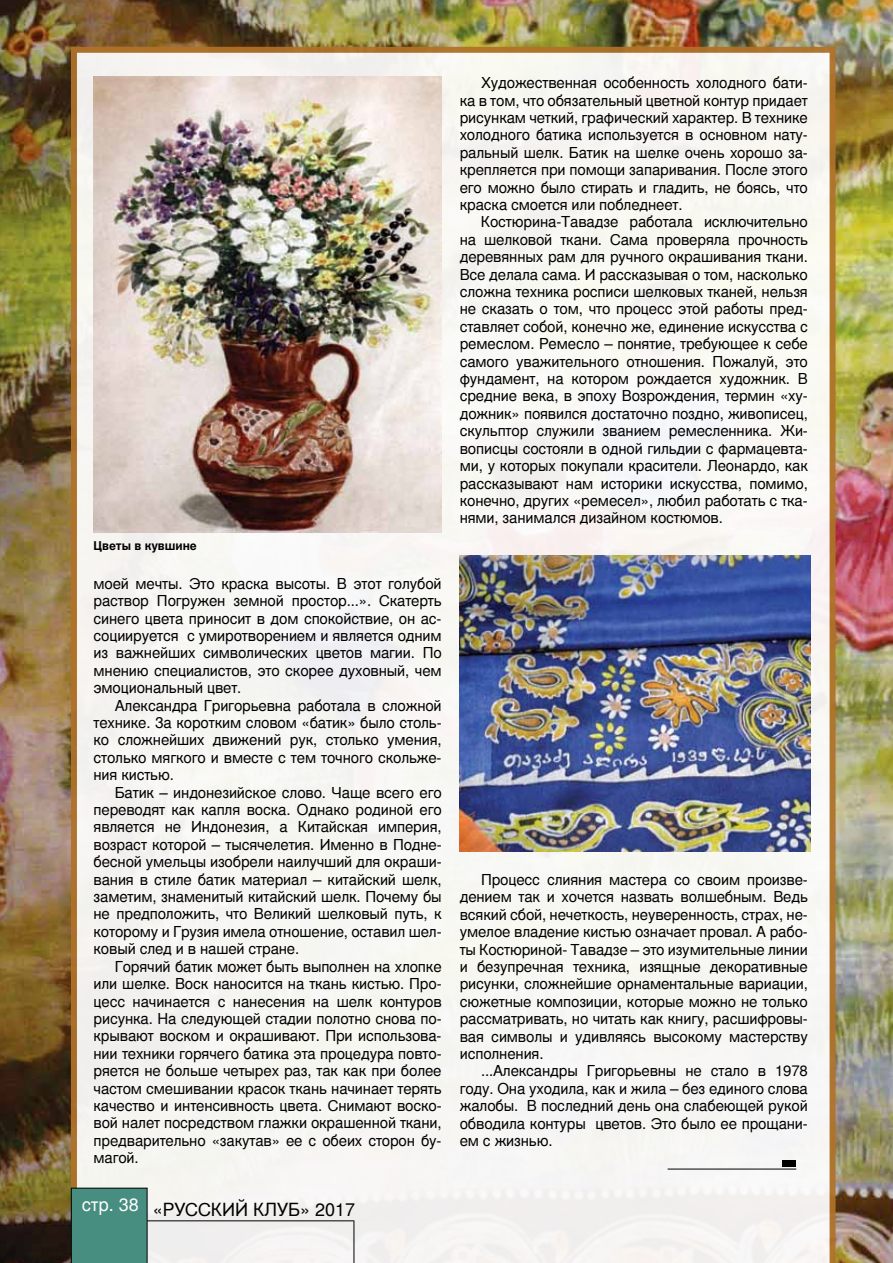
<style>
.page{position:relative;width:893px;height:1263px;background:#fff}
.page>*{position:absolute;margin:0;border:0;box-sizing:border-box;transform-origin:0 0}
.t1{font:18px "Nimbus San LCY";color:#000}
.t2{font:15px/17.4px "Nimbus San LCY";letter-spacing:-.01em;color:#000;text-align:justify}
.t3{font:700 12px "Nimbus San LCY";color:#000}
</style>
<div class="page">
<img style="left:0;top:0;width:893px;height:1263px">
<div style="left:71px;top:47px;width:765px;height:1216px;background:#f7f6f2"></div>
<div style="left:71px;top:1188px;width:76px;height:75px;background:#478e81"></div>
<hr style="left:147px;top:1220px;width:207px;height:1px;background:#000">
<hr style="left:354px;top:1220px;width:1px;height:43px;background:#000">
<img style="left:94px;top:77px;width:348px;height:456px">
<div style="left:782px;top:1160px;width:13px;height:6px;background:#000"></div>
<hr style="left:668px;top:1169px;width:128px;height:1px;background:#000">
<img style="left:460px;top:555px;width:350px;height:296px">
<p class="t3" style="left:94px;top:539px;width:105px">Цветы в кувшине</p>
<p class="t2" style="left:94px;top:575px;width:350px">моей мечты. Это краска высоты. В этот голубой раствор П огружен земной простор...». Скатерть синего цвета приносит в дом спокойствие, он ас&shy;социируется с умиротворением и является одним из важнейших символических цветов магии. По мнению специалистов, это скорее духовный, чем эмоциональный цвет.</p>
<p class="t2" style="left:94px;top:696px;width:350px;text-indent:21px">Александра Григорьевна работала в сложной технике. За коротким словом «батик» было столь&shy;ко сложнейших движений рук, столько умения, столько мягкого и вместе с тем точного скольже&shy;ния кистью.</p>
<p class="t2" style="left:94px;top:783px;width:350px;text-indent:21px">Батик – индонезийское слово. Чаще всего его переводят как капля воска. Однако родиной его является не И ндонезия, а Китайская империя, возраст которой – тысячелетия. И менно в Подне&shy;бесной умельцы изобрели наилучший для окраши&shy;вания в стиле батик материал – китайский шелк, заметим, знаменитый китайский шелк. Почему бы не предположить, что Великий шелковый путь, к которому и Грузия имела отношение, оставил шел&shy;ковый след и в нашей стране.</p>
<p class="t2" style="left:94px;top:957px;width:350px;text-indent:21px">Горячий батик может быть выполнен на хлопке или шелке. Воск наносится на ткань кистью. П ро&shy;цесс начинается с нанесения на шелк контуров рисунка. На следующей стадии полотно снова по&shy;крывают воском и окрашивают. П ри использова&shy;нии техники горячего батика эта процедура повто&shy;ряется не больше четырех раз, так как при более частом смешивании красок ткань начинает терять качество и интенсивность цвета. Снимают воско&shy;вой налет посредством глажки окрашенной ткани, предварительно «закутав» ее с обеих сторон бу&shy;магой.</p>
<p class="t1" style="left:82px;top:1199px;width:94px"><sup>стр.</sup> <sup>38</sup> «РУССКИЙ</p>
<p class="t1" style="left:253px;top:1199px;width:13px">КЛУБ</p>
<p class="t1" style="left:300px;top:1199px;width:57px">» 2017</p>
<p class="t2" style="left:460px;top:74px;width:350px;text-indent:21px">Художественная особенность холодного бати&shy;ка в том, что обязательный цветной контур придает рисункам четкий, графический характер. В технике холодного батика используется в основном нату&shy;ральный шелк. Батик на шелке очень хорошо за&shy;крепляется при помощи запаривания. После этого его можно было стирать и гладить, не боясь, что краска смоется или побледнеет.</p>
<p class="t2" style="left:460px;top:213px;width:350px;text-align:left;text-indent:21px">Костюрина-Тавадзе работала исключительно на шелковой ткани. Сама проверяла прочность деревянных рам для ручного окрашивания ткани.<br>Все делала сама. И рассказывая о том, насколько сложна техника росписи шелковых тканей, нельзя не сказать о том, что процесс этой работы пред&shy;ставляет собой, конечно же, единение искусства с ремеслом. Ремесло – понятие, требующее к себе самого уважительного отношения. Пожалуй, это фундамент, на котором рождается художник. В средние века, в эпоху Возрождения, термин «ху&shy;дожник» появился достаточно поздно, живописец, скульптор служили званием ремесленника. Жи&shy;вописцы состояли в одной гильдии с фармацевта&shy;ми, у которых покупали красители. Леонардо, как рассказывают нам историки искусства, помимо, конечно, других «ремесел», любил работать с тка&shy;нями, занимался дизайном костюмов.</p>
<p class="t2" style="left:460px;top:871px;width:350px;text-indent:21px">П роцесс слияния мастера со своим произве&shy;дением так и хочется назвать волшебным. Ведь всякий сбой, нечеткость, неуверенность, страх, не&shy;умелое владение кистью означает провал. А рабо&shy;ты Костюриной- Тавадзе – это изумительные линии и безупречная техника, изящные декоративные рисунки, сложнейшие орнаментальные вариации, сюжетные композиции, которые можно не только рассматривать, но читать как книгу, расшифровы&shy;вая символы и удивляясь высокому мастерству исполнения.</p>
<p class="t2" style="left:460px;top:1062px;width:350px;text-indent:21px">...Александры Григорьевны не стало в 1978 году. Она уходила, как и жила – без единого слова жалобы. В последний день она слабеющей рукой обводила контуры цветов. Это было ее прощани&shy;ем с жизнью.</p>
</div>
